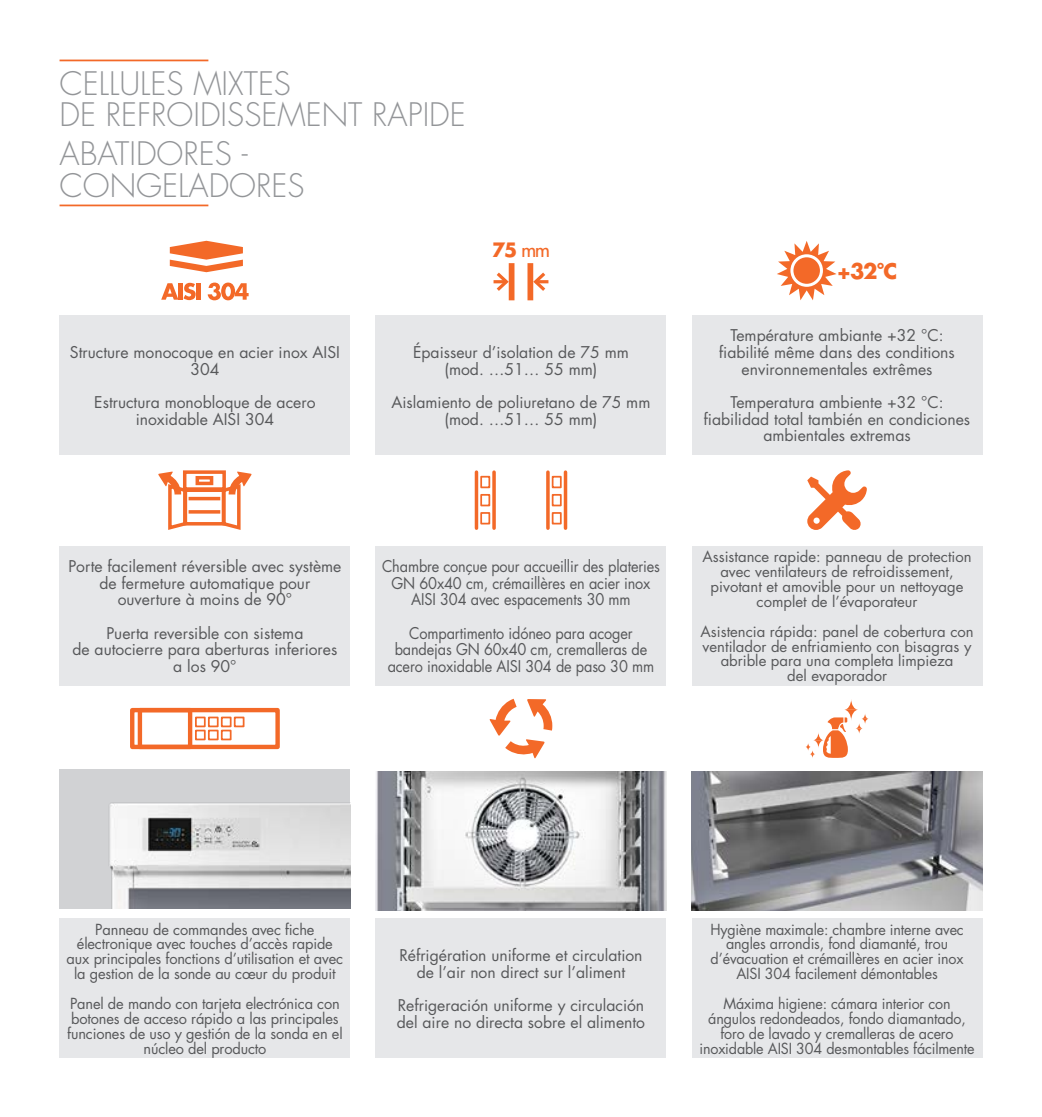
<style>
.page{position:relative;width:1042px;height:1117px;background:#fff}
.page>*{position:absolute;margin:0;border:0;box-sizing:border-box;transform-origin:0 0}
.t1{font:300 31.5px/31.5px "Futura Std";color:#939598}
.t2{font:700 21px "Futura Std";color:#f36928}
.t3{font:700 19.25px "Futura Std";color:#f36928}
.t4{font:15.75px/16.6px "Futura Std";color:#57585a;text-align:center}
.t5{font:15.75px/16.6px "Futura Std";color:#57585a;text-align:center;scale:.92 1}
.t6{font:14.88px/14.9px "Futura Std";letter-spacing:-.01em;color:#57585a;text-align:center}
.t7{font:14.88px/14.9px "Futura Std";letter-spacing:-.01em;color:#57585a;text-align:center;scale:.96 1}
.s1{font-weight:500}
</style>
<div class="page">
<svg style="left:489px;top:698px;width:63px;height:60px"></svg>
<svg style="left:807px;top:470px;width:60px;height:60px"></svg>
<hr style="left:60px;top:60px;width:148px;height:1px;background:#f36928">
<hr style="left:60px;top:204px;width:148px;height:2px;background:#f36928">
<svg style="left:161px;top:283px;width:35px;height:17px"></svg>
<div style="left:196px;top:283px;width:5px;height:16px;background:#f36928"></div>
<svg style="left:208px;top:282px;width:41px;height:18px"></svg>
<svg style="left:170px;top:241px;width:73px;height:31px"></svg>
<svg style="left:777px;top:241px;width:59px;height:59px"></svg>
<div style="left:793px;top:257px;width:27px;height:27px;background:#f36928;border-radius:50%"></div>
<div style="left:183px;top:470px;width:43px;height:20px;border:4px solid #f36928"></div>
<div style="left:184px;top:488px;width:41px;height:37px;border:4px solid #f36928"></div>
<div style="left:196px;top:476px;width:17px;height:9px;border:4px solid #f36928"></div>
<svg style="left:189px;top:496px;width:31px;height:4px"></svg>
<hr style="left:189px;top:510px;width:31px;height:3px;background:#f36928">
<svg style="left:158px;top:471px;width:30px;height:59px"></svg>
<svg style="left:220px;top:471px;width:32px;height:59px"></svg>
<div style="left:60px;top:918px;width:290px;height:139px;background:#e6e7e9"></div>
<div style="left:376px;top:918px;width:290px;height:139px;background:#e6e7e9"></div>
<div style="left:60px;top:315px;width:290px;height:139px;background:#e6e7e9"></div>
<div style="left:60px;top:546px;width:290px;height:139px;background:#e6e7e9"></div>
<div style="left:376px;top:315px;width:290px;height:139px;background:#e6e7e9"></div>
<div style="left:692px;top:546px;width:290px;height:139px;background:#e6e7e9"></div>
<div style="left:692px;top:315px;width:290px;height:139px;background:#e6e7e9"></div>
<div style="left:376px;top:546px;width:290px;height:139px;background:#e6e7e9"></div>
<div style="left:692px;top:918px;width:290px;height:139px;background:#e6e7e9"></div>
<svg style="left:493px;top:269px;width:16px;height:25px"></svg>
<div style="left:509px;top:263px;width:5px;height:37px;background:#f36928"></div>
<svg style="left:533px;top:269px;width:16px;height:25px"></svg>
<div style="left:527px;top:263px;width:6px;height:37px;background:#f36928"></div>
<svg style="left:806px;top:699px;width:63px;height:59px"></svg>
<img style="left:376px;top:771px;width:290px;height:139px">
<img style="left:692px;top:771px;width:290px;height:139px">
<img style="left:60px;top:769px;width:290px;height:139px">
<div style="left:130px;top:707px;width:150px;height:42px;border:4px solid #f36928"></div>
<div style="left:138px;top:707px;width:54px;height:42px;border:4px solid #f36928"></div>
<div style="left:195px;top:716px;width:11px;height:11px;border:2px solid #f36928"></div>
<div style="left:195px;top:729px;width:11px;height:11px;border:2px solid #f36928"></div>
<div style="left:208px;top:716px;width:11px;height:11px;border:2px solid #f36928"></div>
<div style="left:208px;top:729px;width:11px;height:11px;border:2px solid #f36928"></div>
<div style="left:221px;top:716px;width:11px;height:11px;border:2px solid #f36928"></div>
<div style="left:221px;top:729px;width:11px;height:11px;border:2px solid #f36928"></div>
<div style="left:234px;top:716px;width:10px;height:11px;border:2px solid #f36928"></div>
<hr style="left:564px;top:472px;width:3px;height:56px;background:#f36928">
<svg style="left:546px;top:472px;width:4px;height:56px"></svg>
<div style="left:552px;top:475px;width:10px;height:13px;border:2px solid #f36928"></div>
<div style="left:552px;top:494px;width:10px;height:12px;border:2px solid #f36928"></div>
<div style="left:552px;top:512px;width:10px;height:12px;border:2px solid #f36928"></div>
<svg style="left:492px;top:472px;width:4px;height:56px"></svg>
<hr style="left:475px;top:472px;width:3px;height:56px;background:#f36928">
<div style="left:480px;top:475px;width:10px;height:13px;border:2px solid #f36928"></div>
<div style="left:480px;top:494px;width:10px;height:12px;border:2px solid #f36928"></div>
<div style="left:480px;top:512px;width:10px;height:12px;border:2px solid #f36928"></div>
<p class="t1" style="left:60px;top:69px;width:408px">CELLULES MIXTES<br>DE REFROIDISSEMENT RAPIDE</p>
<p class="t1" style="left:60px;top:139px;width:247px">ABATIDORES -<br>CONGELADORES</p>
<p class="t3" style="left:492px;top:236px;width:59px">75 <span class="s1">mm</span></p>
<p class="t4" style="left:70px;top:344px;width:271px">Structure monocoque en acier inox AISI<br>304</p>
<p class="t4" style="left:94px;top:394px;width:223px">Estructura monobloque de acero inoxidable AISI 304</p>
<p class="t4" style="left:413px;top:344px;width:217px">Épaisseur d’isolation de 75 mm</p>
<p class="t4" style="left:444px;top:360px;width:154px">(mod. …51… 55 mm)</p>
<p class="t4" style="left:391px;top:394px;width:260px">Aislamiento de poliuretano de 75 mm (mod. …51… 55 mm)</p>
<p class="t2" style="left:837px;top:257px;width:62px">+32°C</p>
<p class="t4" style="left:719px;top:327px;width:237px">Température ambiante +32 °C: fiabilité même dans des conditions environnementales extrêmes</p>
<p class="t4" style="left:704px;top:394px;width:268px">Temperatura ambiente +32 °C: fiabilidad total también en condiciones ambientales extremas</p>
<p class="t4" style="left:68px;top:558px;width:274px">Porte facilement réversible avec système</p>
<p class="t4" style="left:99px;top:574px;width:212px">de fermeture automatique pour ouverture à moins de 90°</p>
<p class="t4" style="left:106px;top:624px;width:199px">Puerta reversible con sistema</p>
<p class="t4" style="left:72px;top:641px;width:266px">de autocierre para aberturas inferiores a los 90°</p>
<p class="t5" style="left:382px;top:558px;width:303px">Chambre conçue pour accueillir des plateries<br>GN 60x40 cm, crémaillères en acier inox<br>AISI 304 avec espacements 30 mm</p>
<p class="t5" style="left:388px;top:624px;width:291px">Compartimento idóneo para acoger bandejas GN 60x40 cm, cremalleras de acero inoxidable AISI 304 de paso 30 mm</p>
<p class="t6" style="left:702px;top:549px;width:271px">Assistance rapide: panneau de protection avec ventilateurs de refroidissement, pivotant et amovible pour un nettoyage complet de l’évaporateur</p>
<p class="t6" style="left:700px;top:623px;width:275px">Asistencia rápida: panel de cobertura con ventilador de enfriamiento con bisagras y abrible para una completa limpieza<br>del evaporador</p>
<p class="t6" style="left:67px;top:921px;width:278px">Panneau de commandes avec fiche électronique avec touches d’accès rapide aux principales fonctions d’utilisation et avec la gestion de la sonde au cœur du produit</p>
<p class="t6" style="left:67px;top:995px;width:277px">Panel de mando con tarjeta electrónica con botones de acceso rápido a las principales funciones de uso y gestión de la sonda en el núcleo del producto</p>
<p class="t4" style="left:399px;top:946px;width:245px">Réfrigération uniforme et circulation</p>
<p class="t4" style="left:417px;top:963px;width:210px">de l’air non direct sur l’aliment</p>
<p class="t4" style="left:398px;top:996px;width:248px">Refrigeración uniforme y circulación</p>
<p class="t4" style="left:397px;top:1013px;width:250px">del aire no directa sobre el alimento</p>
<p class="t7" style="left:710px;top:921px;width:265px">Hygiène maximale: chambre interne avec angles arrondis, fond diamanté, trou d’évacuation et crémaillères en acier inox AISI 304 facilement démontables</p>
<p class="t7" style="left:699px;top:995px;width:288px">Máxima higiene: cámara interior con ángulos redondeados, fondo diamantado, foro de lavado y cremalleras de acero inoxidable AISI 304 desmontables fácilmente</p>
</div>
